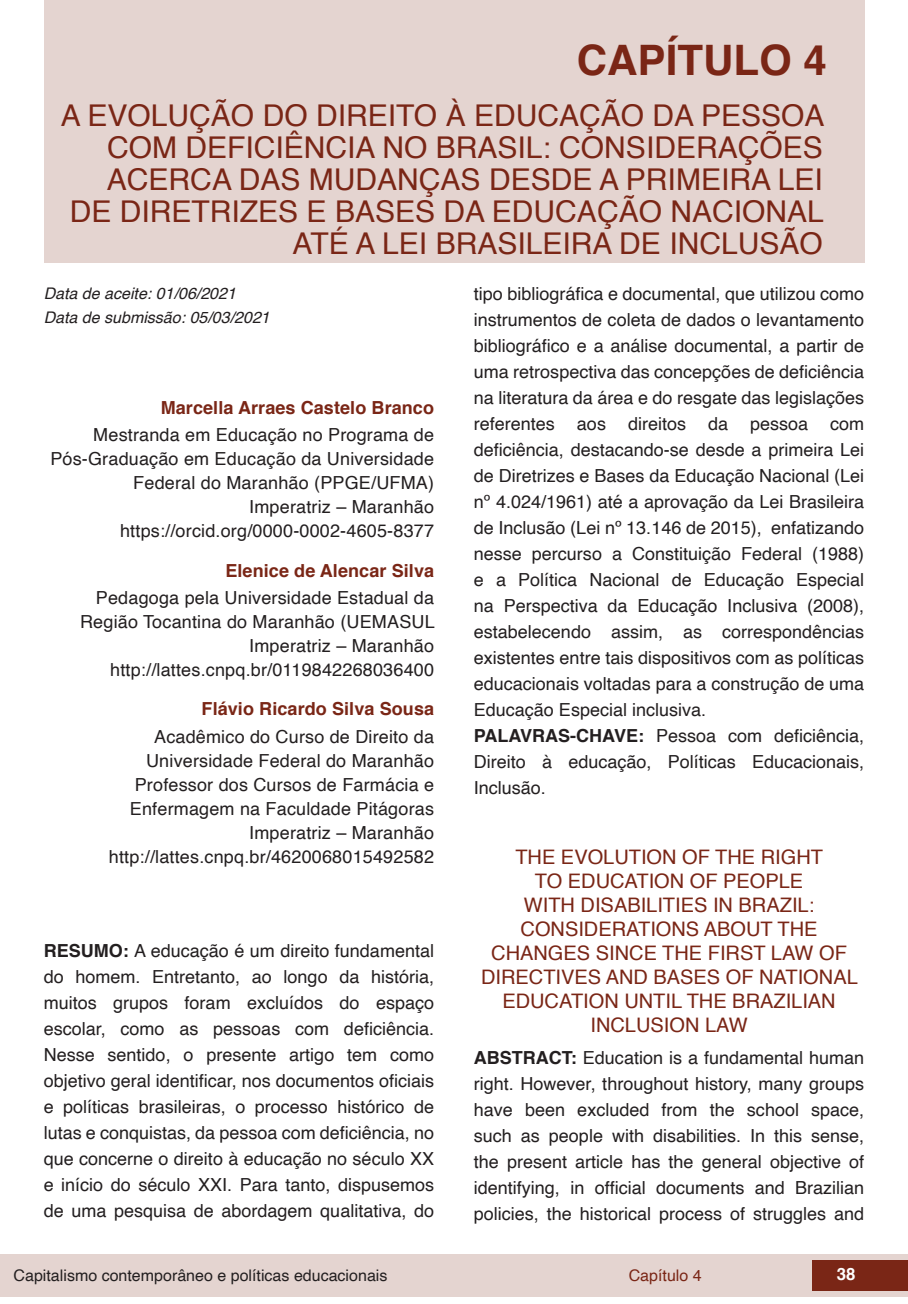
<style>
.page{position:relative;width:908px;height:1304px;background:#fff}
.page>*{position:absolute;margin:0;border:0;box-sizing:border-box;transform-origin:0 0}
.capítulos{font:700 42px "Helvetica";color:#7a2616}
.nome_artigos{font:30px/32px "Helvetica";color:#7a2616;text-align:right}
.título_Inglês{font:20px/24px "Helvetica";color:#7a2616;text-align:center}
.Resumos_e_PC_TXT{font:18px/26px "Helvetica";color:#231f20;text-align:justify}
.info_autores{font:18px/24px "Helvetica";letter-spacing:.01em;color:#231f20;text-align:right}
.nome_autores{font:700 18px "Helvetica";letter-spacing:.005em;color:#7a2616}
.t1{font:700 16.8px "Helvetica";color:#fff}
.data{font:italic 16px "Helvetica";color:#231f20}
.t2{font:16px "Helvetica";color:#231f20}
.t3{font:16px "Helvetica";color:#7a2616}
.s1{font-weight:700}
</style>
<div class="page">
<div style="left:0;top:1254px;width:906px;height:43px;background:#e4d4d0"></div>
<div style="left:812px;top:1261px;width:95px;height:30px;background:#7a2616"></div>
<div style="left:44px;top:0;width:819px;height:263px;background:#e4d4d0"></div>
<p class="capítulos" style="left:576px;top:26px;width:251px">CAPÍTULO 4</p>
<p class="nome_artigos" style="left:61px;top:101px;width:765px">A EVOLUÇÃO DO DIREITO À EDUCAÇÃO DA PESSOA COM DEFICIÊNCIA NO BRASIL: CONSIDERAÇÕES ACERCA DAS MUDANÇAS DESDE A PRIMEIRA LEI DE DIRETRIZES E BASES DA EDUCAÇÃO NACIONAL ATÉ A LEI BRASILEIRA DE INCLUSÃO</p>
<p class="data" style="left:44px;top:280px;width:194px">Data de aceite: 01/06/2021</p>
<p class="data" style="left:44px;top:304px;width:227px">Data de submissão: 05/03/2021</p>
<p class="nome_autores" style="left:161px;top:393px;width:275px">Marcella Arraes Castelo Branco</p>
<p class="info_autores" style="left:50px;top:423px;width:385px">Mestranda em Educação no Programa de<br>Pós-Graduação em Educação da Universidade<br>Federal do Maranhão (PPGE/UFMA)</p>
<p class="info_autores" style="left:249px;top:495px;width:186px">Imperatriz – Maranhão</p>
<p class="info_autores" style="left:120px;top:519px;width:315px">https://orcid.org/0000-0002-4605-8377</p>
<p class="nome_autores" style="left:225px;top:556px;width:210px">Elenice de Alencar Silva</p>
<p class="info_autores" style="left:80px;top:586px;width:356px">Pedagoga pela Universidade Estadual da<br>Região Tocantina do Maranhão (UEMASUL</p>
<p class="info_autores" style="left:249px;top:634px;width:186px">Imperatriz – Maranhão</p>
<p class="info_autores" style="left:110px;top:658px;width:325px">http://lattes.cnpq.br/0119842268036400</p>
<p class="nome_autores" style="left:201px;top:694px;width:234px">Flávio Ricardo Silva Sousa</p>
<p class="info_autores" style="left:146px;top:725px;width:289px;text-align:center">Acadêmico do Curso de Direito da<br>Universidade Federal do Maranhão</p>
<p class="info_autores" style="left:130px;top:773px;width:305px;text-align:left">Professor dos Cursos de Farmácia e<br>Enfermagem na Faculdade Pitágoras</p>
<p class="info_autores" style="left:249px;top:821px;width:186px">Imperatriz – Maranhão</p>
<p class="info_autores" style="left:109px;top:845px;width:326px">http://lattes.cnpq.br/4620068015492582</p>
<p class="Resumos_e_PC_TXT" style="left:44px;top:938px;width:392px"><span class="s1">RESUMO:</span> A educação é um direito fundamental do homem. Entretanto, ao longo da história, muitos grupos foram excluídos do espaço escolar, como as pessoas com deficiência.<br>Nesse sentido, o presente artigo tem como objetivo geral identificar, nos documentos oficiais e políticas brasileiras, o processo histórico de lutas e conquistas, da pessoa com deficiência, no que concerne o direito à educação no século XX e início do século XXI. Para tanto, dispusemos de uma pesquisa de abordagem qualitativa, do</p>
<p class="Resumos_e_PC_TXT" style="left:473px;top:281px;width:392px">tipo bibliográfica e documental, que utilizou como instrumentos de coleta de dados o levantamento bibliográfico e a análise documental, a partir de uma retrospectiva das concepções de deficiência na literatura da área e do resgate das legislações referentes aos direitos da pessoa com deficiência, destacando-se desde a primeira Lei de Diretrizes e Bases da Educação Nacional (Lei nº 4.024/1961) até a aprovação da Lei Brasileira de Inclusão (Lei nº 13.146 de 2015), enfatizando nesse percurso a Constituição Federal (1988) e a Política Nacional de Educação Especial na Perspectiva da Educação Inclusiva (2008), estabelecendo assim, as correspondências existentes entre tais dispositivos com as políticas educacionais voltadas para a construção de uma Educação Especial inclusiva.</p>
<p class="Resumos_e_PC_TXT" style="left:473px;top:723px;width:392px"><span class="s1">PALAVRAS-CHAVE:</span> Pessoa com deficiência, Direito à educação, Políticas Educacionais, Inclusão.</p>
<p class="título_Inglês" style="left:481px;top:846px;width:378px">THE EVOLUTION OF THE RIGHT<br>TO EDUCATION OF PEOPLE<br>WITH DISABILITIES IN BRAZIL:<br>CONSIDERATIONS ABOUT THE<br>CHANGES SINCE THE FIRST LAW OF<br>DIRECTIVES AND BASES OF NATIONAL<br>EDUCATION UNTIL THE BRAZILIAN<br>INCLUSION LAW</p>
<p class="Resumos_e_PC_TXT" style="left:473px;top:1045px;width:392px"><span class="s1">ABSTRACT:</span> Education is a fundamental human right. However, throughout history, many groups have been excluded from the school space, such as people with disabilities. In this sense, the present article has the general objective of identifying, in official documents and Brazilian policies, the historical process of struggles and</p>
<p class="t2" style="left:14px;top:1263px;width:375px">Capitalismo contemporâneo e políticas educacionais</p>
<p class="t3" style="left:628px;top:1263px;width:74px">Capítulo 4</p>
<p class="t1" style="left:836px;top:1261px;width:20px">38</p>
</div>
